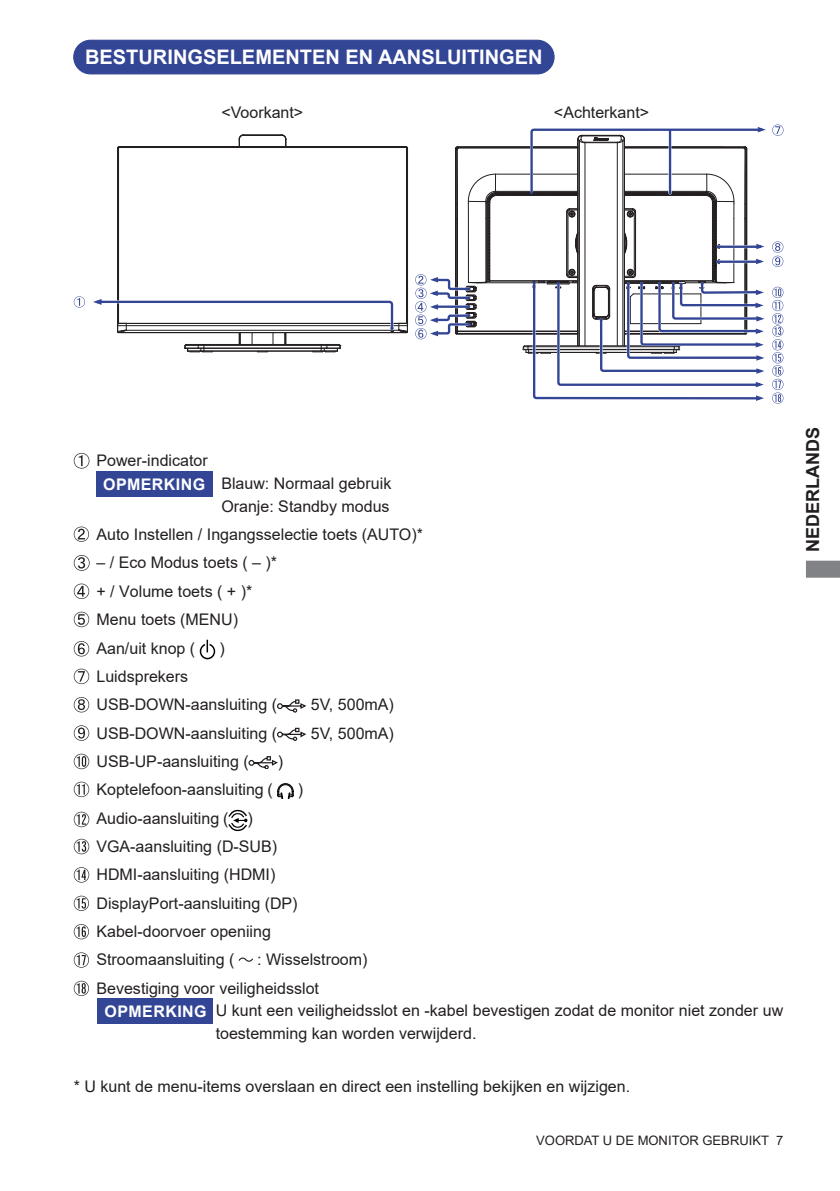
<style>
.page{position:relative;width:840px;height:1191px;background:#fff}
.page>*{position:absolute;margin:0;border:0;box-sizing:border-box;transform-origin:0 0}
.t1{font:700 20px "Arial";color:#fff}
.t2{font:700 18px "Arial";color:#231f20}
.t3{font:16px/28.4px "Arial";color:#231f20}
.t4{font:700 16px "Arial";letter-spacing:.025em;color:#fff}
.t5{font:13px "Arial";color:#231f20}
</style>
<div class="page">
<svg style="left:806px;top:560px;width:33px;height:17px"></svg>
<div style="left:96px;top:471px;width:116px;height:25px;background:#334595"></div>
<div style="left:97px;top:998px;width:115px;height:25px;background:#334595"></div>
<svg style="left:74px;top:453px;width:15px;height:15px"></svg>
<svg style="left:74px;top:526px;width:15px;height:16px"></svg>
<svg style="left:74px;top:555px;width:15px;height:15px"></svg>
<svg style="left:74px;top:583px;width:15px;height:16px"></svg>
<svg style="left:74px;top:612px;width:15px;height:15px"></svg>
<svg style="left:74px;top:641px;width:15px;height:15px"></svg>
<div style="left:200px;top:643px;width:15px;height:16px;border:1px solid #000;border-radius:50%"></div>
<svg style="left:205px;top:640px;width:4px;height:12px"></svg>
<svg style="left:206px;top:639px;width:2px;height:13px"></svg>
<svg style="left:74px;top:668px;width:15px;height:16px"></svg>
<svg style="left:74px;top:697px;width:15px;height:15px"></svg>
<svg style="left:277px;top:699px;width:29px;height:13px"></svg>
<svg style="left:74px;top:725px;width:15px;height:16px"></svg>
<svg style="left:277px;top:727px;width:29px;height:13px"></svg>
<svg style="left:74px;top:753px;width:15px;height:16px"></svg>
<svg style="left:248px;top:756px;width:30px;height:13px"></svg>
<svg style="left:74px;top:781px;width:15px;height:16px"></svg>
<svg style="left:277px;top:783px;width:16px;height:16px"></svg>
<svg style="left:74px;top:811px;width:15px;height:16px"></svg>
<svg style="left:228px;top:810px;width:19px;height:21px"></svg>
<svg style="left:74px;top:839px;width:15px;height:15px"></svg>
<svg style="left:74px;top:867px;width:15px;height:15px"></svg>
<svg style="left:74px;top:895px;width:15px;height:16px"></svg>
<svg style="left:74px;top:924px;width:15px;height:15px"></svg>
<svg style="left:74px;top:952px;width:15px;height:15px"></svg>
<svg style="left:238px;top:957px;width:15px;height:4px"></svg>
<svg style="left:74px;top:980px;width:15px;height:16px"></svg>
<div style="left:74px;top:40px;width:479px;height:34px;background:#334595;border-radius:17px"></div>
<div style="left:73px;top:40px;width:481px;height:34px;border:1px solid #334595;border-radius:17px"></div>
<svg style="left:415px;top:124px;width:368px;height:280px"></svg>
<hr style="left:117px;top:148px;width:1px;height:175px;background:#231f20">
<hr style="left:118px;top:148px;width:1px;height:175px;background:#231f20">
<hr style="left:119px;top:147px;width:286px;height:1px;background:#231f20">
<hr style="left:119px;top:146px;width:286px;height:1px;background:#231f20">
<hr style="left:406px;top:148px;width:1px;height:175px;background:#231f20">
<hr style="left:407px;top:148px;width:1px;height:178px;background:#231f20">
<hr style="left:243px;top:135px;width:38px;height:1px;background:#231f20">
<svg style="left:281px;top:135px;width:5px;height:11px"></svg>
<svg style="left:239px;top:135px;width:4px;height:11px"></svg>
<svg style="left:74px;top:296px;width:334px;height:56px"></svg>
<p class="t1" style="left:85px;top:43px;width:459px">BESTURINGSELEMENTEN EN AANSLUITINGEN</p>
<p class="t3" style="left:221px;top:98px;width:83px">&lt;Voorkant&gt;</p>
<p class="t3" style="left:553px;top:98px;width:97px">&lt;Achterkant&gt;</p>
<p class="t3" style="left:96px;top:446px;width:113px">Power-indicator</p>
<p class="t3" style="left:221px;top:472px;width:171px;line-height:22.6px">Blauw: Normaal gebruik<br>Oranje: Standby modus</p>
<p class="t3" style="left:96px;top:520px;width:328px">Auto Instellen / Ingangsselectie toets (AUTO)*</p>
<p class="t3" style="left:96px;top:548px;width:182px">– / Eco Modus toets ( – )* + / Volume toets ( + )*<br>Menu toets (MENU)<br>Aan/uit knop (</p>
<p class="t4" style="left:103px;top:472px;width:103px">OPMERKING</p>
<p class="t3" style="left:219px;top:634px;width:7px">)</p>
<p class="t3" style="left:96px;top:662px;width:182px">Luidsprekers<br>USB-DOWN-aansluiting (</p>
<p class="t3" style="left:310px;top:690px;width:85px">5V, 500mA)</p>
<p class="t3" style="left:96px;top:718px;width:182px">USB-DOWN-aansluiting (</p>
<p class="t3" style="left:310px;top:718px;width:85px">5V, 500mA)</p>
<p class="t3" style="left:96px;top:747px;width:154px">USB-UP-aansluiting (</p>
<p class="t3" style="left:278px;top:747px;width:7px">)</p>
<p class="t3" style="left:96px;top:775px;width:178px">Koptelefoon-aansluiting (</p>
<p class="t3" style="left:298px;top:775px;width:7px">)</p>
<p class="t3" style="left:96px;top:804px;width:202px">Audio-aansluiting ( )<br>VGA-aansluiting (D-SUB)<br>HDMI-aansluiting (HDMI)<br>DisplayPort-aansluiting (DP)<br>Kabel-doorvoer openiing<br>Stroomaansluiting (</p>
<p class="t3" style="left:96px;top:945px;width:272px;text-indent:160px">: Wisselstroom)<br>Bevestiging voor veiligheidsslot</p>
<p class="t3" style="left:215px;top:999px;width:568px;line-height:22.6px">U kunt een veiligheidsslot en -kabel bevestigen zodat de monitor niet zonder uw toestemming kan worden verwijderd.</p>
<p class="t3" style="left:74px;top:1072px;width:557px">* U kunt de menu-items overslaan en direct een instelling bekijken en wijzigen.</p>
<p class="t4" style="left:104px;top:999px;width:104px">OPMERKING</p>
<p class="t5" style="left:536px;top:1131px;width:248px">VOORDAT U DE MONITOR GEBRUIKT 7</p>
<p class="t2" style="left:799px;top:551px;width:126px;rotate:-90deg">NEDERLANDS</p>
</div>
